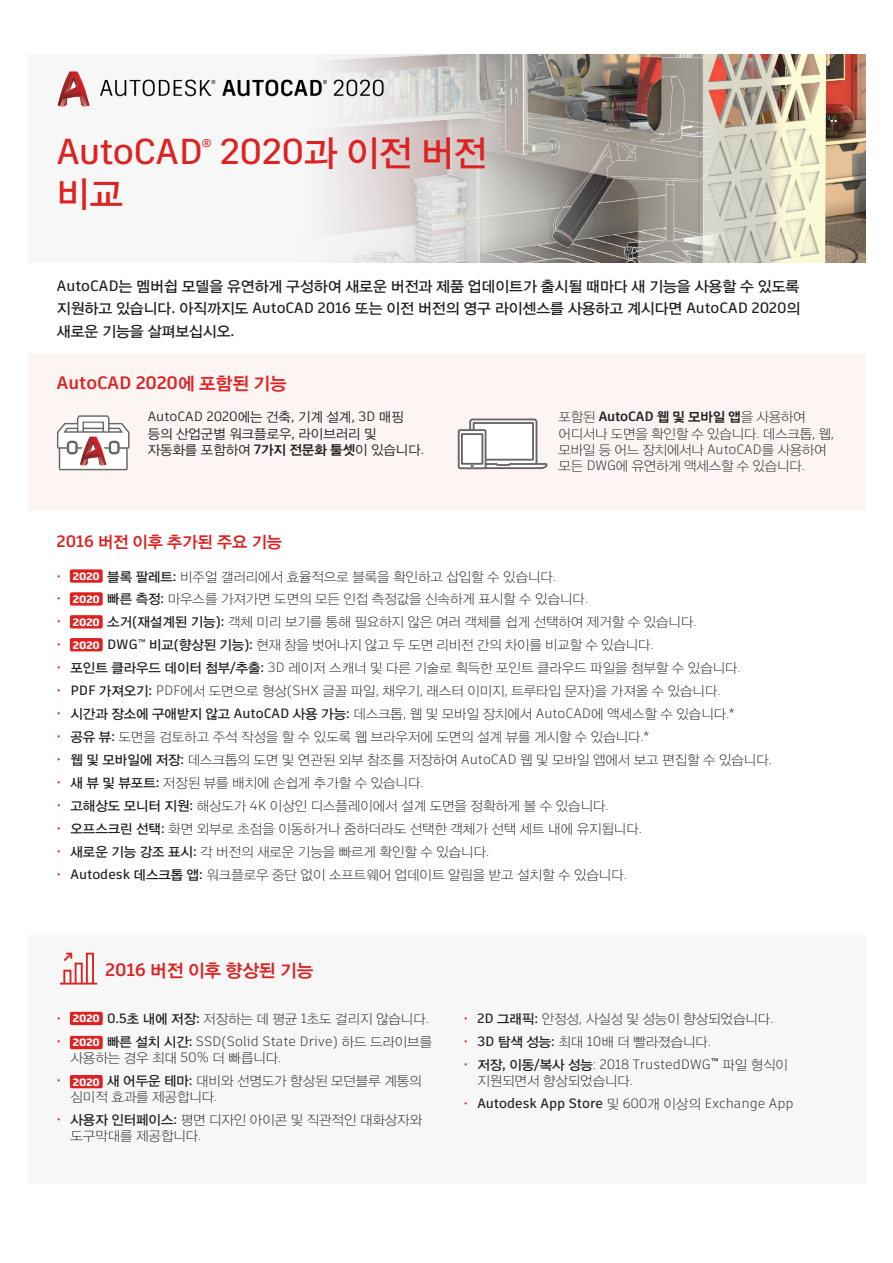
<style>
.page{position:relative;width:893px;height:1263px;background:#fff}
.page>*{position:absolute;margin:0;border:0;box-sizing:border-box;transform-origin:0 0}
.t1{font:36px "YDIYGO330";color:#d22}
.t2{font:500 36px "Artifakt Legend";letter-spacing:-.015em;color:#d22}
.medium_body{font:700 18px "Artifakt Element";color:#d22}
.medium_body-2{font:18px "YDIYGO340";color:#d22}
.medium_body-3{font:16.5px "YDIYGO340";color:#d22}
.medium_body-4{font:15px/22.5px "YDIYGO330";color:#231f20;text-align:justify}
.medium_body-5{font:13.5px/16.2px "YDIYGO310";color:#231f20}
.medium_body-6{font:13.5px/16.2px "YDIYGO320";color:#231f20}
.t3{font:300 13.5px/16.2px "Artifakt Element";color:#231f20}
.t4{font:500 13.5px "Artifakt Element";color:#231f20}
.t5{font:500 11.4px "Artifakt Legend";color:#d22}
.medium_body-7{font:900 10.65px "Artifakt Element";color:#fff;scale:1.06 1}
.s1{font-family:"Artifakt Legend";font-weight:500}
.s2{font-family:"Artifakt Element";font-weight:500}
.s3{font-family:"YDIYGO340";font-weight:400}
.s4{font-family:"Artifakt Element"}
.s5{font-family:"Artifakt Element";font-weight:700}
.s6{font-family:"YDIYGO340"}
.s7{font-family:"Artifakt Element";font-weight:300}
.s8{font-family:"Artifakt Element";color:#d22}
.s9{font-family:"Artifakt Element";font-weight:700;color:#fff}
.s10{font-family:"YDIYGO330"}
.s11{font-weight:400;color:#d22}
.s12{font-weight:700;color:#d22}
.s13{font-family:"YDIYGO330";font-weight:400}
.s14{font-weight:500}
.s15{font-family:"YDIYGO310";font-weight:400}
.s16{font-family:"Artifakt Element";font-weight:700;color:#d22}
.s17{font-weight:300}
</style>
<div class="page">
<svg style="left:57px;top:54px;width:809px;height:209px"></svg>
<div style="left:29px;top:353px;width:837px;height:157px;background:#fdf4f4"></div>
<img style="left:97px;top:77px;width:346px;height:38px">
<svg style="left:57px;top:415px;width:73px;height:55px"></svg>
<svg style="left:58px;top:72px;width:31px;height:34px"></svg>
<div style="left:29px;top:935px;width:837px;height:249px;background:#f7f7f8"></div>
<div style="left:70px;top:569px;width:33px;height:14px;background:#d22;border-radius:2px"></div>
<div style="left:70px;top:592px;width:33px;height:14px;background:#d22;border-radius:2px"></div>
<div style="left:70px;top:615px;width:33px;height:13px;background:#d22;border-radius:2px"></div>
<div style="left:70px;top:638px;width:33px;height:13px;background:#d22;border-radius:2px"></div>
<div style="left:70px;top:1036px;width:33px;height:13px;background:#d22;border-radius:2px"></div>
<div style="left:70px;top:1075px;width:33px;height:13px;background:#d22;border-radius:2px"></div>
<div style="left:70px;top:1012px;width:33px;height:13px;background:#d22;border-radius:2px"></div>
<div style="left:64px;top:971px;width:6px;height:13px;background:#fff"></div>
<div style="left:76px;top:964px;width:6px;height:19px;background:#fff"></div>
<div style="left:87px;top:954px;width:6px;height:29px;background:#fff"></div>
<div style="left:63px;top:970px;width:8px;height:15px;border:2px solid #d22"></div>
<div style="left:75px;top:963px;width:8px;height:22px;border:2px solid #d22"></div>
<div style="left:86px;top:953px;width:8px;height:32px;border:2px solid #d22"></div>
<hr style="left:60px;top:983px;width:37px;height:1px;background:#d22">
<svg style="left:63px;top:952px;width:10px;height:9px"></svg>
<svg style="left:458px;top:418px;width:90px;height:52px"></svg>
<p class="t2" style="left:57px;top:126px;width:147px">AutoCAD</p>
<p class="t5" style="left:201px;top:135px;width:12px">®</p>
<p class="t1" style="left:221px;top:133px;width:267px"><span class="s1">2020</span>과 이전 버전</p>
<p class="t1" style="left:57px;top:174px;width:67px">비교</p>
<p class="medium_body-4" style="left:57px;top:275px;width:745px"><span class="s2">AutoCAD</span>는 멤버쉽 모델을 유연하게 구성하여 새로운 버전과 제품 업데이트가 출시될 때마다 새 기능을 사용할 수 있도록 지원하고 있습니다<span class="s2">.</span> 아직까지도 <span class="s2">AutoCAD 2016</span> 또는 이전 버전의 영구 라이센스를 사용하고 계시다면 <span class="s2">AutoCAD 2020</span>의 새로운 기능을 살펴보십시오<span class="s2">.</span></p>
<p class="medium_body" style="left:57px;top:370px;width:231px">AutoCAD 2020<span class="s3">에 포함된 기능</span></p>
<p class="medium_body-6" style="left:148px;top:409px;width:278px"><span class="s4">AutoCAD 2020</span>에는 건축<span class="s4">,</span> 기계 설계<span class="s4">, 3D</span> 매핑 등의 산업군별 워크플로우<span class="s4">,</span> 라이브러리 및 자동화를 포함하여 <span class="s5">7</span><span class="s6">가지 전문화 툴셋</span>이 있습니다<span class="s4">.</span></p>
<p class="medium_body-5" style="left:558px;top:409px;width:277px">포함된 <span class="s5">AutoCAD</span> <span class="s6">웹 및 모바일 앱</span>을 사용하여 어디서나 도면을 확인할 수 있습니다<span class="s7">.</span> 데스크톱<span class="s7">,</span> 웹<span class="s7">, </span>모바일 등 어느 장치에서나 <span class="s7">AutoCAD</span>를 사용하여 모든 <span class="s7">DWG</span>에 유연하게 액세스할 수 있습니다<span class="s7">.</span></p>
<p class="medium_body-3" style="left:57px;top:533px;width:227px"><span class="s5">2016</span> 버전 이후 추가된 주요 기능</p>
<p class="medium_body-5" style="left:57px;top:569px;width:501px"><span class="s8">•</span> <span class="s9">2020</span> <span class="s10">블록 팔레트</span><span class="s2">:</span> 비주얼 갤러리에서 효율적으로 블록을 확인하고 삽입할 수 있습니다<span class="s7">.</span></p>
<p class="medium_body-5" style="left:57px;top:591px;width:533px"><span class="s8">•</span> <span class="s9">2020</span> <span class="s10">빠른 측정</span><span class="s2">:</span> 마우스를 가져가면 도면의 모든 인접 측정값을 신속하게 표시할 수 있습니다<span class="s7">.</span></p>
<p class="medium_body-5" style="left:57px;top:614px;width:641px"><span class="s8">•</span> <span class="s9">2020</span> <span class="s10">소거</span><span class="s2">(</span><span class="s10">재설계된 기능</span><span class="s2">):</span> 객체 미리 보기를 통해 필요하지 않은 여러 객체를 쉽게 선택하여 제거할 수 있습니다<span class="s7">.</span></p>
<p class="medium_body-5" style="left:57px;top:637px;width:598px"><span class="s8">•</span> <span class="s9">2020</span> <span class="s2">DWG</span><sup>™</sup> <span class="s10">비교</span><span class="s2">(</span><span class="s10">향상된 기능</span><span class="s2">):</span> 현재 창을 벗어나지 않고 두 도면 리비전 간의 차이를 비교할 수 있습니다<span class="s7">.</span></p>
<p class="medium_body-5" style="left:57px;top:660px;width:685px"><span class="s8">•</span> <span class="s10">포인트 클라우드 데이터 첨부</span><span class="s2">/</span><span class="s10">추출</span><span class="s2">:</span> <span class="s7">3D</span> 레이저 스캐너 및 다른 기술로 획득한 포인트 클라우드 파일을 첨부할 수 있습니다<span class="s7">.</span></p>
<p class="medium_body-5" style="left:57px;top:683px;width:665px"><span class="s8">•</span> <span class="s2">PDF</span> <span class="s10">가져오기</span><span class="s2">:</span> <span class="s7">PDF</span>에서 도면으로 형상<span class="s7">(SHX</span> 글꼴 파일<span class="s7">,</span> 채우기<span class="s7">,</span> 래스터 이미지<span class="s7">,</span> 트루타입 문자<span class="s7">)</span>을 가져올 수 있습니다<span class="s7">.</span></p>
<p class="medium_body-5" style="left:57px;top:706px;width:679px"><span class="s8">•</span> <span class="s10">시간과 장소에 구애받지 않고</span> <span class="s2">AutoCAD</span> <span class="s10">사용 가능</span><span class="s2">:</span> 데스크톱<span class="s7">,</span> 웹 및 모바일 장치에서 <span class="s7">AutoCAD</span>에 액세스할 수 있습니다<span class="s7">.*</span></p>
<p class="medium_body-5" style="left:57px;top:729px;width:594px"><span class="s8">•</span> <span class="s10">공유 뷰</span><span class="s2">:</span> 도면을 검토하고 주석 작성을 할 수 있도록 웹 브라우저에 도면의 설계 뷰를 게시할 수 있습니다<span class="s7">.*</span></p>
<p class="medium_body-5" style="left:57px;top:752px;width:716px"><span class="s8">•</span> <span class="s10">웹 및 모바일에 저장</span><span class="s2">:</span> 데스크톱의 도면 및 연관된 외부 참조를 저장하여 <span class="s7">AutoCAD</span> 웹 및 모바일 앱에서 보고 편집할 수 있습니다<span class="s7">.</span></p>
<p class="medium_body-5" style="left:57px;top:775px;width:368px"><span class="s8">•</span> <span class="s10">새 뷰 및 뷰포트</span><span class="s2">:</span> 저장된 뷰를 배치에 손쉽게 추가할 수 있습니다<span class="s7">.</span></p>
<p class="medium_body-5" style="left:57px;top:798px;width:553px"><span class="s8">•</span> <span class="s10">고해상도 모니터 지원</span><span class="s2">:</span> 해상도가 <span class="s7">4K</span> 이상인 디스플레이에서 설계 도면을 정확하게 볼 수 있습니다<span class="s7">.</span></p>
<p class="medium_body-5" style="left:57px;top:821px;width:586px"><span class="s8">•</span> <span class="s10">오프스크린 선택</span><span class="s2">:</span> 화면 외부로 초점을 이동하거나 줌하더라도 선택한 객체가 선택 세트 내에 유지됩니다<span class="s7">.</span></p>
<p class="medium_body-5" style="left:57px;top:844px;width:434px"><span class="s8">•</span> <span class="s10">새로운 기능 강조 표시</span><span class="s2">:</span> 각 버전의 새로운 기능을 빠르게 확인할 수 있습니다<span class="s7">.</span></p>
<p class="medium_body-5" style="left:57px;top:867px;width:571px"><span class="s8">•</span> <span class="s2">Autodesk</span> <span class="s10">데스크톱 앱</span><span class="s2">:</span> 워크플로우 중단 없이 소프트웨어 업데이트 알림을 받고 설치할 수 있습니다<span class="s7">.</span></p>
<p class="medium_body-7" style="left:73px;top:569px;width:27px">2020</p>
<p class="medium_body-7" style="left:73px;top:592px;width:27px">2020</p>
<p class="medium_body-7" style="left:73px;top:614px;width:27px">2020</p>
<p class="medium_body-7" style="left:73px;top:637px;width:27px">2020</p>
<p class="medium_body-2" style="left:105px;top:960px;width:209px"><span class="s5">2016</span> 버전 이후 향상된 기능</p>
<p class="medium_body-5" style="left:57px;top:1011px;width:373px"><span class="s8">•</span> <span class="s5">2020</span> <span class="s2">0.5</span><span class="s10">초 내에 저장</span><span class="s2">:</span> 저장하는 데 평균 <span class="s7">1</span>초도 걸리지 않습니다<span class="s7">.</span></p>
<p class="t3" style="left:70px;top:1033px;width:363px;text-indent:-14px"><span class="s11">•</span> <span class="s12">2020</span> <span class="s13">빠른 설치 시간</span><span class="s14">:</span> SSD(Solid State Drive) <span class="s15">하드 드라이브를 사용하는 경우 최대</span> 50% <span class="s15">더 빠릅니다</span>.</p>
<p class="medium_body-5" style="left:70px;top:1073px;width:353px;text-indent:-14px"><span class="s8">•</span> <span class="s16">2020</span> <span class="s10">새 어두운 테마</span><span class="s2">:</span> 대비와 선명도가 향상된 모던블루 계통의 심미적 효과를 제공합니다<span class="s7">.</span></p>
<p class="medium_body-5" style="left:70px;top:1112px;width:353px;text-indent:-14px"><span class="s8">•</span> <span class="s10">사용자 인터페이스</span><span class="s2">:</span> 평면 디자인 아이콘 및 직관적인 대화상자와 도구막대를 제공합니다<span class="s7">.</span></p>
<p class="medium_body-7" style="left:73px;top:1011px;width:27px">2020</p>
<p class="medium_body-5" style="left:464px;top:1011px;width:311px"><span class="s8">•</span> <span class="s2">2D</span> <span class="s10">그래픽</span><span class="s2">:</span> 안정성<span class="s7">,</span> 사실성 및 성능이 향상되었습니다<span class="s7">.</span></p>
<p class="medium_body-5" style="left:464px;top:1034px;width:249px"><span class="s8">•</span> <span class="s2">3D</span> <span class="s10">탐색 성능</span><span class="s2">:</span> 최대 <span class="s7">10</span>배 더 빨라졌습니다<span class="s7">.</span></p>
<p class="medium_body-5" style="left:477px;top:1057px;width:312px;text-indent:-14px"><span class="s8">•</span> <span class="s10">저장</span><span class="s2">,</span> <span class="s10">이동</span><span class="s2">/</span><span class="s10">복사 성능</span><span class="s7">: 2018 TrustedDWG</span><sup>™</sup> 파일 형식이 지원되면서 향상되었습니다<span class="s7">.</span></p>
<p class="t4" style="left:464px;top:1094px;width:331px"><span class="s11">•</span> Autodesk App Store <span class="s15">및</span> <span class="s17">600</span><span class="s15">개 이상의</span> <span class="s17">Exchange App</span></p>
<p class="medium_body-7" style="left:73px;top:1035px;width:27px">2020</p>
<p class="medium_body-7" style="left:73px;top:1074px;width:27px">2020</p>
</div>
